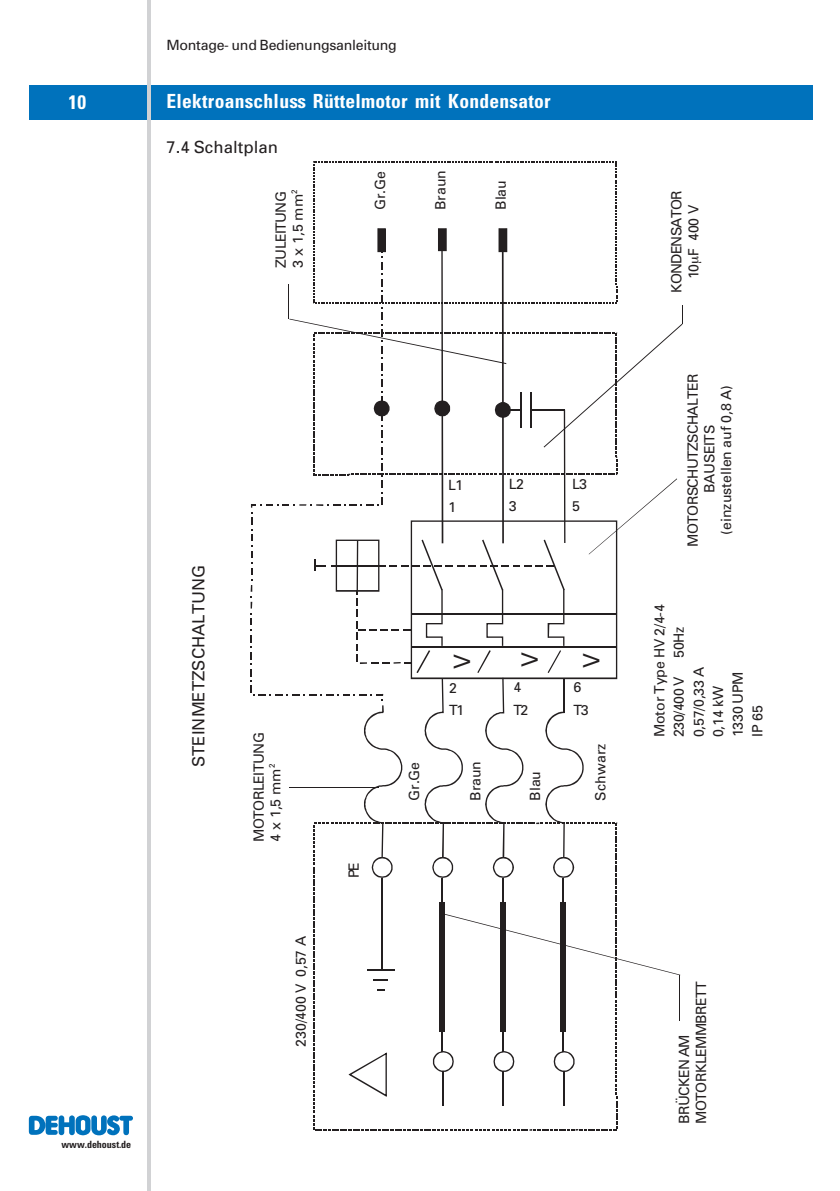
<style>
.page{position:relative;width:840px;height:1191px;background:#fff}
.page>*{position:absolute;margin:0;border:0;box-sizing:border-box;transform-origin:0 0}
.t1{font:22.6px "Univers";color:#231f20}
.t2{font:700 condensed 19.4px "Univers";letter-spacing:.015em;color:#fff}
.t3{font:16.8px "Univers";letter-spacing:.005em;color:#231f20}
.t4{font:14.2px/22.6px "Univers";letter-spacing:-.02em;color:#231f20}
.t5{font:14.2px/16.8px "Univers";letter-spacing:-.05em;color:#231f20}
.t6{font:14.2px/16.8px "Univers";letter-spacing:-.04em;color:#231f20}
.t7{font:14.2px "Univers";letter-spacing:.005em;color:#231f20}
.t8{font:700 condensed 10px "Univers";color:#231f20}
</style>
<div class="page">
<div style="left:29px;top:85px;width:783px;height:34px;background:#0072bc"></div>
<svg style="left:29px;top:85px;width:119px;height:35px"></svg>
<hr style="left:148px;top:0;width:3px;height:1190px;background:#d1d2d4">
<svg style="left:250px;top:161px;width:432px;height:969px"></svg>
<svg style="left:29px;top:1115px;width:104px;height:20px"></svg>
<p class="t4" style="left:166px;top:35px;width:232px">Montage- und Bedienungsanleitung</p>
<h2 class="t2" style="left:69px;top:95px;width:19px">10</h2>
<h2 class="t2" style="left:166px;top:94px;width:385px">Elektroanschluss Rüttelmotor mit Kondensator</h2>
<p class="t3" style="left:166px;top:140px;width:113px">7.4 Schaltplan</p>
<p class="t5" style="left:273px;top:267px;width:79px;rotate:-90deg">ZULEITUNG<br>3 x 1,5 mm<sup>2</sup></p>
<p class="t4" style="left:370px;top:210px;width:40px;rotate:-90deg">Gr.Ge</p>
<p class="t4" style="left:430px;top:210px;width:41px;rotate:-90deg">Braun</p>
<p class="t4" style="left:490px;top:210px;width:31px;rotate:-90deg">Blau</p>
<p class="t8" style="left:61px;top:1140px;width:71px">www.dehoust.de</p>
<p class="t3" style="left:192px;top:767px;width:204px;rotate:-90deg">STEINMETZSCHALTUNG</p>
<p class="t4" style="left:251px;top:841px;width:111px;line-height:16.8px;rotate:-90deg">MOTORLEITUNG<br>4 x 1,5 mm<sup>2</sup></p>
<p class="t4" style="left:290px;top:1046px;width:112px;rotate:-90deg">230/400 V 0,57 A</p>
<p class="t4" style="left:343px;top:878px;width:18px;rotate:-90deg">PE</p>
<p class="t4" style="left:448px;top:474px;width:16px">L1<br>1</p>
<p class="t4" style="left:508px;top:473px;width:16px">L2<br>3</p>
<p class="t4" style="left:572px;top:473px;width:16px">L3<br>5</p>
<h1 class="t1" style="left:453px;top:668px;width:16px;rotate:-90deg">V</h1>
<h1 class="t1" style="left:521px;top:667px;width:16px;rotate:-90deg">V</h1>
<h1 class="t1" style="left:582px;top:668px;width:16px;rotate:-90deg">V</h1>
<p class="t4" style="left:449px;top:677px;width:16px">2<br>T1</p>
<p class="t4" style="left:513px;top:677px;width:16px">4<br>T2</p>
<p class="t4" style="left:573px;top:677px;width:16px">6<br>T3</p>
<p class="t4" style="left:404px;top:800px;width:40px;rotate:-90deg">Gr.Ge</p>
<p class="t4" style="left:465px;top:800px;width:41px;rotate:-90deg">Braun</p>
<p class="t4" style="left:525px;top:800px;width:31px;rotate:-90deg">Blau</p>
<p class="t7" style="left:595px;top:800px;width:58px;rotate:-90deg">Schwarz</p>
<p class="t5" style="left:669px;top:293px;width:104px;text-align:center;rotate:-90deg">KONDENSATOR<br>10 F 400 V</p>
<p class="t4" style="left:685px;top:546px;width:175px;line-height:16.8px;text-align:center;rotate:-90deg">MOTORSCHUTZSCHALTER<br>BAUSEITS<br>(einzustellen auf 0,8 A)</p>
<p class="t4" style="left:650px;top:737px;width:135px;line-height:19.4px;rotate:-90deg">Motor Type HV 2/4-4<br>230/400 V</p>
<p class="t4" style="left:668px;top:657px;width:33px;rotate:-90deg">50Hz</p>
<p class="t4" style="left:689px;top:737px;width:72px;line-height:19.6px;rotate:-90deg">0,57/0,33 A<br>0,14 kW<br>1330 UPM<br>IP 65</p>
<p class="t6" style="left:676px;top:1123px;width:144px;rotate:-90deg">BRÜCKEN AM<br>MOTORKLEMMBRETT</p>
</div>
